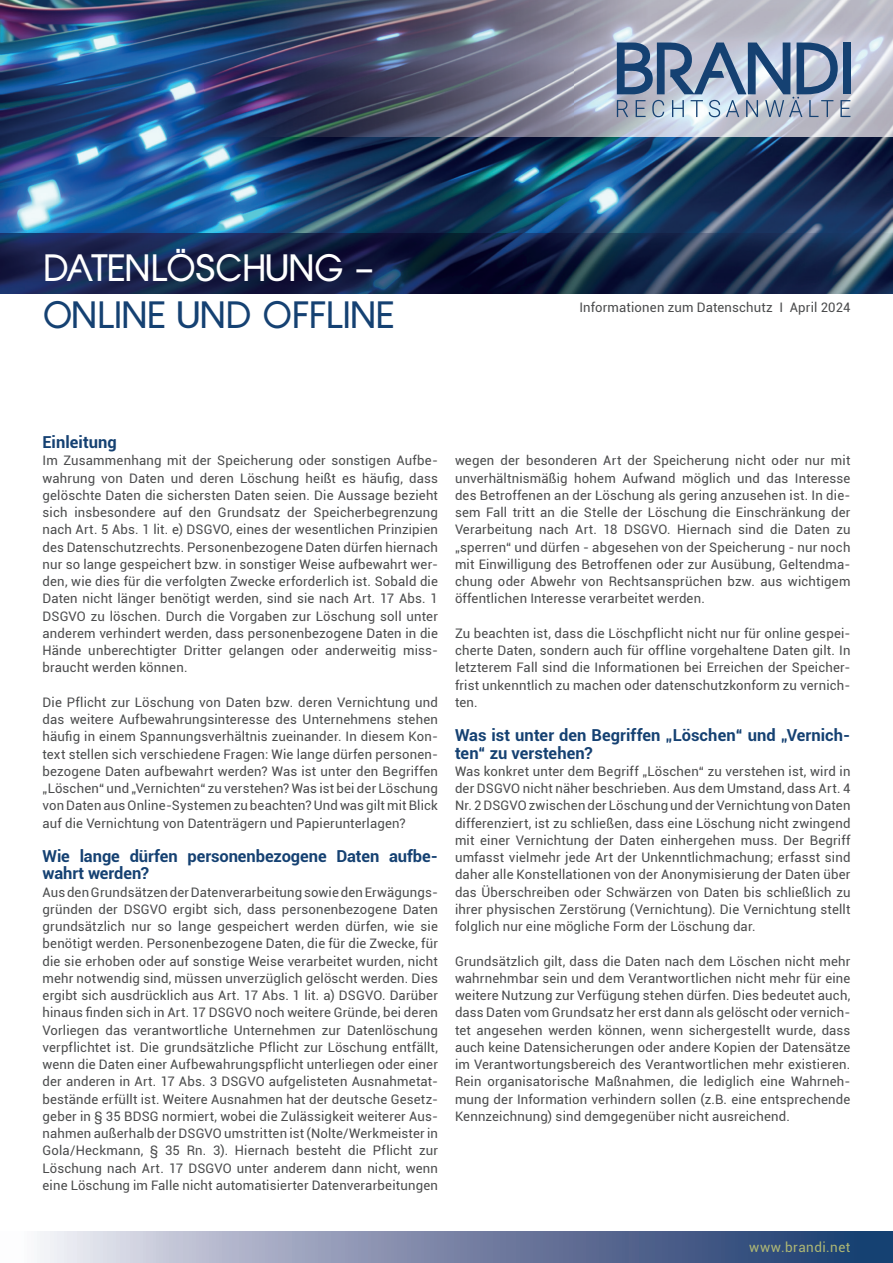
<style>
.page{position:relative;width:893px;height:1263px;background:#fff}
.page>*{position:absolute;margin:0;border:0;box-sizing:border-box;transform-origin:0 0}
.t1{font:36px "BRANDI Regular";letter-spacing:.015em;color:#154172}
.t2{font:36px "BRANDI Regular";letter-spacing:.005em;color:#fff}
.t3{font:700 16.5px/17.2px "Roboto";color:#154172}
.t4{font:13.5px "Roboto";letter-spacing:.035em;color:#aeb774}
.t5{font:13.2px/17.2px "Roboto";letter-spacing:.015em;color:#4b4c4d;text-align:justify}
</style>
<div class="page">
<img style="left:0;top:0;width:893px;height:234px">
<svg style="left:37px;top:1231px;width:856px;height:32px;background:#7b88a9"></svg>
<img style="left:204px;top:0;width:689px;height:136px">
<svg style="left:617px;top:43px;width:233px;height:74px;background:#899bb5"></svg>
<div style="left:843px;top:43px;width:7px;height:51px;background:#154172"></div>
<img style="left:0;top:234px;width:893px;height:59px">
<h1 class="t2" style="left:43px;top:247px;width:332px">DATENLÖSCHUNG –</h1>
<h1 class="t1" style="left:43px;top:294px;width:354px">ONLINE UND OFFLINE</h1>
<p class="t5" style="left:579px;top:298px;width:273px">Informationen zum Datenschutz I April 2024</p>
<p class="t3" style="left:43px;top:433px;width:76px">Einleitung</p>
<p class="t5" style="left:43px;top:451px;width:397px">Im Zusammenhang mit der Speicherung oder sonstigen Aufbe&shy;wahrung von Daten und deren Löschung heißt es häufig, dass gelöschte Daten die sichersten Daten seien. Die Aussage bezieht sich insbesondere auf den Grundsatz der Speicherbegrenzung nach Art. 5 Abs. 1 lit. e) DSGVO, eines der wesentlichen Prinzipien des Datenschutzrechts. Personenbezogene Daten dürfen hiernach nur so lange gespeichert bzw. in sonstiger Weise aufbewahrt wer&shy;den, wie dies für die verfolgten Zwecke erforderlich ist. Sobald die Daten nicht länger benötigt werden, sind sie nach Art. 17 Abs. 1<br>DSGVO zu löschen. Durch die Vorgaben zur Löschung soll unter anderem verhindert werden, dass personenbezogene Daten in die Hände unberechtigter Dritter gelangen oder anderweitig miss&shy;braucht werden können.</p>
<p class="t5" style="left:43px;top:693px;width:397px">Die Pflicht zur Löschung von Daten bzw. deren Vernichtung und das weitere Aufbewahrungsinteresse des Unternehmens stehen häufig in einem Spannungsverhältnis zueinander. In diesem Kon&shy;text stellen sich verschiedene Fragen: Wie lange dürfen personen&shy;bezogene Daten aufbewahrt werden? Was ist unter den Begriffen „Löschen“ und „Vernichten“ zu verstehen? Was ist bei der Löschung von Daten aus Online-Systemen zu beachten? Und was gilt mit Blick auf die Vernichtung von Datenträgern und Papierunterlagen?</p>
<p class="t3" style="left:43px;top:847px;width:397px">Wie lange dürfen personenbezogene Daten aufbe&shy;wahrt werden?</p>
<p class="t5" style="left:43px;top:883px;width:397px">Aus den Grundsätzen der Datenverarbeitung sowie den Erwägungs&shy;gründen der DSGVO ergibt sich, dass personenbezogene Daten grundsätzlich nur so lange gespeichert werden dürfen, wie sie benötigt werden. Personenbezogene Daten, die für die Zwecke, für die sie erhoben oder auf sonstige Weise verarbeitet wurden, nicht mehr notwendig sind, müssen unverzüglich gelöscht werden. Dies ergibt sich ausdrücklich aus Art. 17 Abs. 1 lit. a) DSGVO. Darüber hinaus finden sich in Art. 17 DSGVO noch weitere Gründe, bei deren Vorliegen das verantwortliche Unternehmen zur Datenlöschung verpflichtet ist. Die grundsätzliche Pflicht zur Löschung entfällt, wenn die Daten einer Aufbewahrungspflicht unterliegen oder einer der anderen in Art. 17 Abs. 3 DSGVO aufgelisteten Ausnahmetat&shy;bestände erfüllt ist. Weitere Ausnahmen hat der deutsche Gesetz&shy;geber in § 35 BDSG normiert, wobei die Zulässigkeit weiterer Aus&shy;nahmen außerhalb der DSGVO umstritten ist (Nolte/Werkmeister in Gola/Heckmann, § 35 Rn. 3). Hiernach besteht die Pflicht zur Löschung nach Art. 17 DSGVO unter anderem dann nicht, wenn eine Löschung im Falle nicht automatisierter Datenverarbeitungen</p>
<p class="t5" style="left:455px;top:451px;width:397px">wegen der besonderen Art der Speicherung nicht oder nur mit unverhältnismäßig hohem Aufwand möglich und das Interesse des Betroffenen an der Löschung als gering anzusehen ist. In die&shy;sem Fall tritt an die Stelle der Löschung die Einschränkung der Verarbeitung nach Art. 18 DSGVO. Hiernach sind die Daten zu „sperren“ und dürfen - abgesehen von der Speicherung - nur noch mit Einwilligung des Betroffenen oder zur Ausübung, Geltendma&shy;chung oder Abwehr von Rechtsansprüchen bzw. aus wichtigem öffentlichen Interesse verarbeitet werden.</p>
<p class="t5" style="left:455px;top:624px;width:397px">Zu beachten ist, dass die Löschpflicht nicht nur für online gespei&shy;cherte Daten, sondern auch für offline vorgehaltene Daten gilt. In letzterem Fall sind die Informationen bei Erreichen der Speicher&shy;frist unkenntlich zu machen oder datenschutzkonform zu vernich&shy;ten.</p>
<p class="t3" style="left:455px;top:726px;width:397px">Was ist unter den Begriffen „Löschen“ und „Vernich&shy;ten“ zu verstehen?</p>
<p class="t5" style="left:455px;top:762px;width:397px">Was konkret unter dem Begriff „Löschen“ zu verstehen ist, wird in der DSGVO nicht näher beschrieben. Aus dem Umstand, dass Art. 4<br>Nr. 2 DSGVO zwischen der Löschung und der Vernichtung von Daten differenziert, ist zu schließen, dass eine Löschung nicht zwingend mit einer Vernichtung der Daten einhergehen muss. Der Begriff umfasst vielmehr jede Art der Unkenntlichmachung; erfasst sind daher alle Konstellationen von der Anonymisierung der Daten über das Überschreiben oder Schwärzen von Daten bis schließlich zu ihrer physischen Zerstörung (Vernichtung). Die Vernichtung stellt folglich nur eine mögliche Form der Löschung dar.</p>
<p class="t5" style="left:455px;top:952px;width:397px">Grundsätzlich gilt, dass die Daten nach dem Löschen nicht mehr wahrnehmbar sein und dem Verantwortlichen nicht mehr für eine weitere Nutzung zur Verfügung stehen dürfen. Dies bedeutet auch, dass Daten vom Grundsatz her erst dann als gelöscht oder vernich&shy;tet angesehen werden können, wenn sichergestellt wurde, dass auch keine Datensicherungen oder andere Kopien der Datensätze im Verantwortungsbereich des Verantwortlichen mehr existieren.<br>Rein organisatorische Maßnahmen, die lediglich eine Wahrneh&shy;mung der Information verhindern sollen (z.B. eine entsprechende Kennzeichnung) sind demgegenüber nicht ausreichend.</p>
<p class="t4" style="left:749px;top:1237px;width:103px">www.brandi.net</p>
</div>
